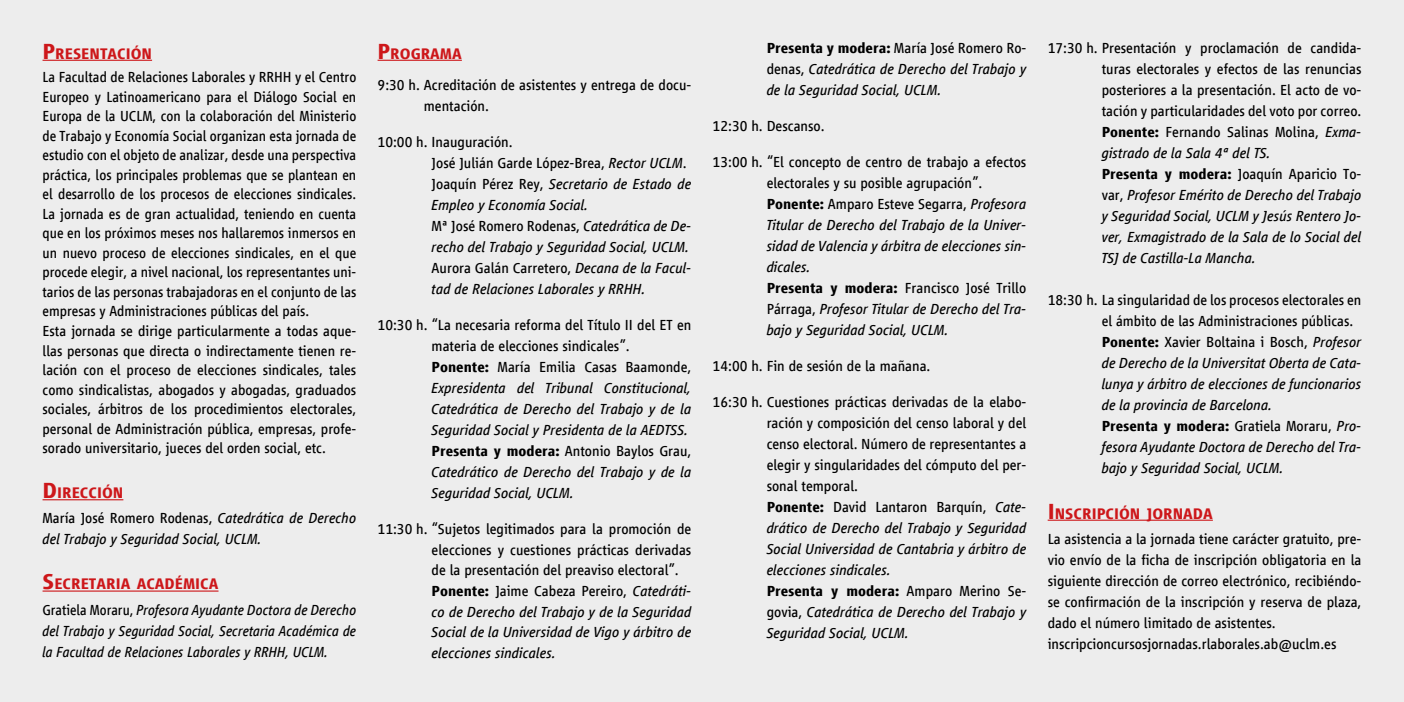
<style>
.page{position:relative;width:1404px;height:702px;background:#fff}
.page>*{position:absolute;margin:0;border:0;box-sizing:border-box;transform-origin:0 0}
.t1{font:700 15.75px "Vialog LT Com";color:#cd171a}
.t2{font:15px/21px "Vialog LT Com";color:#000}
.t3{font:italic 15px/21px "Vialog LT Com";color:#000}
.t4{font:italic 15px/21px "Vialog LT Com";color:#000;text-align:justify;scale:.95 1}
.s1{font-size:22.5px}
.s2{font-style:normal}
.s3{font-weight:700;font-style:normal}
.s4{font-weight:700}
.s5{font-style:italic}
</style>
<div class="page">
<div style="left:0;top:0;width:1403px;height:702px;background:#ededed"></div>
<hr style="left:43px;top:60px;width:109px;height:1px;background:#cd171a">
<hr style="left:43px;top:499px;width:80px;height:1px;background:#cd171a">
<hr style="left:43px;top:590px;width:175px;height:1px;background:#cd171a">
<hr style="left:377px;top:60px;width:85px;height:1px;background:#cd171a">
<hr style="left:1047px;top:519px;width:165px;height:1px;background:#cd171a">
<p class="t1" style="left:43px;top:45px;width:111px"><span class="s1">P</span>RESENTACIÓN</p>
<p class="t2" style="left:43px;top:68px;width:315px;line-height:19.5px">La Facultad de Relaciones Laborales y RRHH y el Centro Europeo y Latinoamericano para el Diálogo Social en Europa de la UCLM, con la colaboración del Ministerio de Trabajo y Economía Social organizan esta jornada de estudio con el objeto de analizar, desde una perspectiva práctica, los principales problemas que se plantean en el desarrollo de los procesos de elecciones sindicales.<br>La jornada es de gran actualidad, teniendo en cuenta que en los próximos meses nos hallaremos inmersos en un nuevo proceso de elecciones sindicales, en el que procede elegir, a nivel nacional, los representantes uni&shy;tarios de las personas trabajadoras en el conjunto de las empresas y Administraciones públicas del país.<br>Esta jornada se dirige particularmente a todas aque&shy;llas personas que directa o indirectamente tienen re&shy;lación con el proceso de elecciones sindicales, tales como sindicalistas, abogados y abogadas, graduados sociales, árbitros de los procedimientos electorales, personal de Administración pública, empresas, profe&shy;sorado universitario, jueces del orden social, etc.</p>
<p class="t1" style="left:43px;top:484px;width:82px"><span class="s1">D</span>IRECCIÓN</p>
<p class="t3" style="left:43px;top:508px;width:315px"><span class="s2">María José Romero Rodenas,</span> Catedrática de Derecho del Trabajo y Seguridad Social, UCLM.</p>
<p class="t1" style="left:43px;top:575px;width:177px"><span class="s1">S</span>ECRETARIA ACADÉMICA</p>
<p class="t4" style="left:43px;top:599px;width:332px"><span class="s2">Gratiela Moraru,</span> Profesora Ayudante Doctora de Derecho del Trabajo y Seguridad Social, Secretaria Académica de la Facultad de Relaciones Laborales y RRHH, UCLM.</p>
<p class="t1" style="left:377px;top:45px;width:86px"><span class="s1">P</span>ROGRAMA</p>
<p class="t2" style="left:424px;top:74px;width:269px;text-indent:-46px">9:30 h. Acreditación de asistentes y entrega de docu&shy;mentación.</p>
<p class="t3" style="left:431px;top:131px;width:261px;text-indent:-54px"><span class="s2">10:00 h. Inauguración.<br>José Julián Garde López-Brea,</span> Rector UCLM<span class="s2">.<br>Joaquín Pérez Rey,</span> Secretario de Estado de Empleo y Economía Social.<br><span class="s2">Mª José Romero Rodenas,</span> Catedrática de De&shy;recho del Trabajo y Seguridad Social, UCLM.<br><span class="s2">Aurora Galán Carretero,</span> Decana de la Facul&shy;tad de Relaciones Laborales y RRHH.</p>
<p class="t3" style="left:431px;top:314px;width:261px;text-indent:-54px"><span class="s2">10:30 h. “La necesaria reforma del Título II del ET en materia de elecciones sindicales”.<br></span><span class="s3">Ponente:</span> <span class="s2">María Emilia Casas Baamonde, </span>Expresidenta del Tribunal Constitucional, Catedrática de Derecho del Trabajo y de la Seguridad Social y Presidenta de la AEDTSS.<br><span class="s3">Presenta y modera:</span> <span class="s2">Antonio Baylos Grau, </span>Catedrático de Derecho del Trabajo y de la Seguridad Social, UCLM.</p>
<p class="t2" style="left:431px;top:518px;width:261px;text-indent:-54px">11:30 h. “Sujetos legitimados para la promoción de elecciones y cuestiones prácticas derivadas de la presentación del preaviso electoral”.<br><span class="s4">Ponente:</span> Jaime Cabeza Pereiro, <span class="s5">Catedráti&shy;co de Derecho del Trabajo y de la Seguridad Social de la Universidad de Vigo y árbitro de elecciones sindicales.</span></p>
<p class="t3" style="left:766px;top:38px;width:261px;text-align:justify"><span class="s3">Presenta y modera:</span> <span class="s2">María José Romero Ro&shy;denas,</span> Catedrática de Derecho del Trabajo y de la Seguridad Social, UCLM.</p>
<p class="t2" style="left:712px;top:115px;width:113px">12:30 h. Descanso.</p>
<p class="t3" style="left:766px;top:151px;width:261px;text-indent:-54px"><span class="s2">13:00 h. “El concepto de centro de trabajo a efectos electorales y su posible agrupación”.<br></span><span class="s3">Ponente:</span> <span class="s2">Amparo Esteve Segarra,</span> Profesora Titular de Derecho del Trabajo de la Univer&shy;sidad de Valencia y árbitra de elecciones sin&shy;dicales.<br><span class="s3">Presenta y modera:</span> <span class="s2">Francisco José Trillo Párraga,</span> Profesor Titular de Derecho del Tra&shy;bajo y Seguridad Social, UCLM.</p>
<p class="t2" style="left:712px;top:355px;width:219px">14:00 h. Fin de sesión de la mañana.</p>
<p class="t2" style="left:766px;top:391px;width:261px;text-indent:-54px">16:30 h. Cuestiones prácticas derivadas de la elabo&shy;ración y composición del censo laboral y del censo electoral. Número de representantes a elegir y singularidades del cómputo del per&shy;sonal temporal.<br><span class="s4">Ponente:</span> David Lantaron Barquín, <span class="s5">Cate&shy;drático de Derecho del Trabajo y Seguridad Social Universidad de Cantabria y árbitro de elecciones sindicales.<br></span><span class="s4">Presenta y modera:</span> Amparo Merino Se&shy;govia, <span class="s5">Catedrática de Derecho del Trabajo y Seguridad Social, UCLM.</span></p>
<p class="t2" style="left:1101px;top:38px;width:261px;text-indent:-54px">17:30 h. Presentación y proclamación de candida&shy;turas electorales y efectos de las renuncias posteriores a la presentación. El acto de vo&shy;tación y particularidades del voto por correo.<br><span class="s4">Ponente:</span> Fernando Salinas Molina, <span class="s5">Exma&shy;gistrado de la Sala 4ª del TS.<br></span><span class="s4">Presenta y modera:</span> Joaquín Aparicio To&shy;var, <span class="s5">Profesor Emérito de Derecho del Trabajo y Seguridad Social, UCLM y Jesús Rentero Jo&shy;ver, Exmagistrado de la Sala de lo Social del TSJ de Castilla-La Mancha.</span></p>
<p class="t3" style="left:1101px;top:290px;width:261px;text-indent:-54px"><span class="s2">18:30 h. La singularidad de los procesos electorales en el ámbito de las Administraciones públicas.<br></span><span class="s3">Ponente:</span> <span class="s2">Xavier Boltaina i Bosch,</span> Profesor de Derecho de la Universitat Oberta de Cata&shy;lunya y árbitro de elecciones de funcionarios de la provincia de Barcelona.<br><span class="s3">Presenta y modera:</span> <span class="s2">Gratiela Moraru,</span> Pro&shy;fesora Ayudante Doctora de Derecho del Tra&shy;bajo y Seguridad Social, UCLM.</p>
<p class="t1" style="left:1047px;top:504px;width:167px"><span class="s1">I</span> NSCRIPCIÓN JORNADA</p>
<p class="t2" style="left:1047px;top:528px;width:315px">La asistencia a la jornada tiene carácter gratuito, pre&shy;vio envío de la ficha de inscripción obligatoria en la siguiente dirección de correo electrónico, recibiéndo&shy;se confirmación de la inscripción y reserva de plaza, dado el número limitado de asistentes. inscripcioncursosjornadas.rlaborales.ab@uclm.es</p>
</div>
